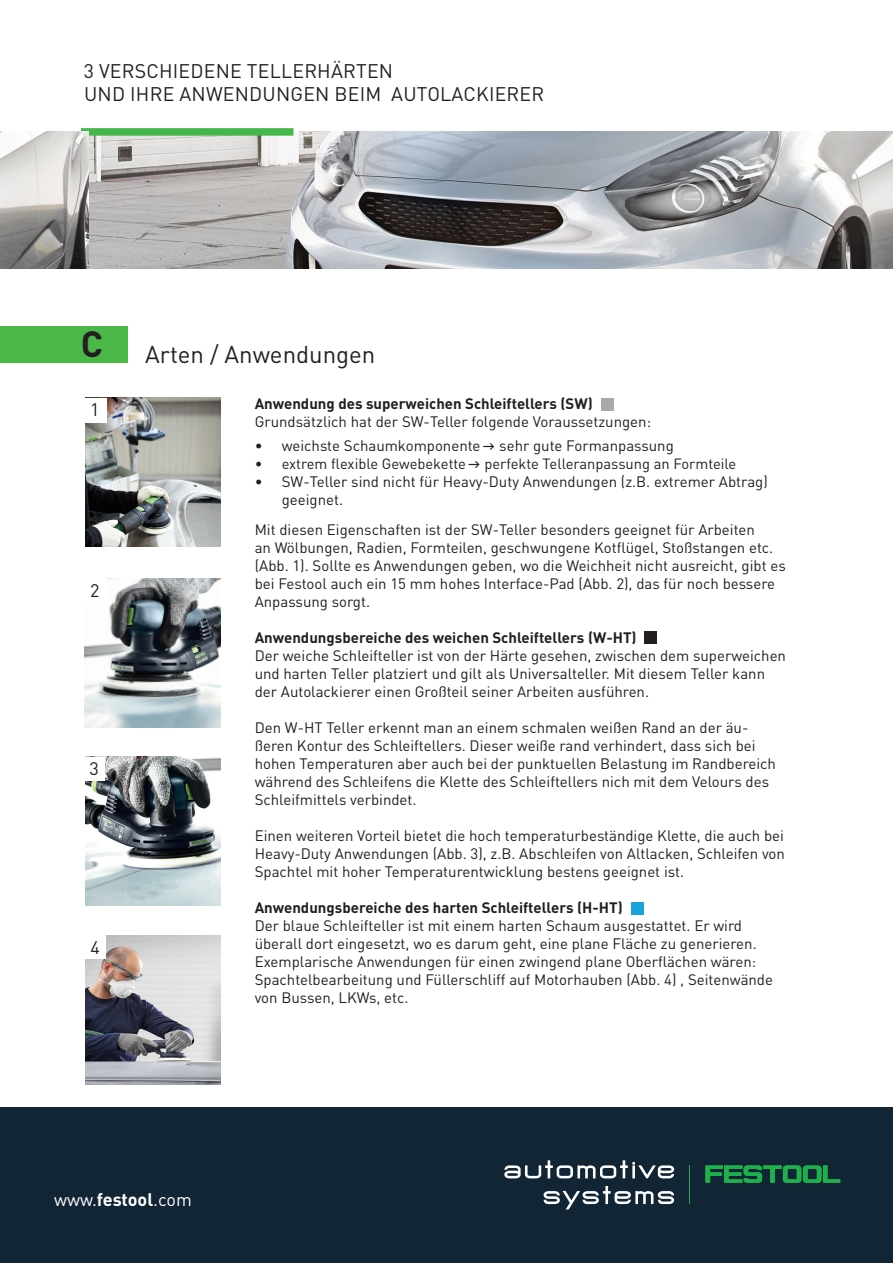
<style>
.page{position:relative;width:893px;height:1263px;background:#fff}
.page>*{position:absolute;margin:0;border:0;box-sizing:border-box;transform-origin:0 0}
.t1{font:24px "DIN Pro";color:#231f20}
.t2{font:19.5px/23.4px "DIN Pro";letter-spacing:.01em;color:#231f20}
.t3{font:18px "DIN Pro";color:#fff}
.t4{font:18px "DIN Pro";color:#231f20}
.t5{font:15px/18px "DIN Pro";color:#231f20}
.t6{font:700 15px "DIN Pro";color:#231f20}
.t7{font:14.7px "DIN Pro";color:#231f20}
.s1{font-weight:700}
</style>
<div class="page">
<img style="left:85px;top:757px;width:136px;height:149px">
<img style="left:88px;top:132px;width:805px;height:137px">
<div style="left:40px;top:1107px;width:853px;height:156px;background:#122535"></div>
<svg style="left:705px;top:1165px;width:135px;height:18px"></svg>
<hr style="left:689px;top:1165px;width:1px;height:39px;background:#1eb14b">
<svg style="left:504px;top:1160px;width:170px;height:18px"></svg>
<svg style="left:543px;top:1186px;width:131px;height:23px"></svg>
<div style="left:81px;top:128px;width:212px;height:8px;background:#45b749"></div>
<div style="left:0;top:326px;width:128px;height:37px;background:#4cb848"></div>
<img style="left:85px;top:398px;width:136px;height:148px">
<div style="left:85px;top:398px;width:22px;height:25px;background:#fff"></div>
<img style="left:85px;top:578px;width:136px;height:149px">
<div style="left:85px;top:578px;width:22px;height:25px;background:#fff"></div>
<div style="left:84px;top:757px;width:21px;height:24px;background:#fff"></div>
<img style="left:86px;top:935px;width:135px;height:149px">
<div style="left:85px;top:935px;width:21px;height:24px;background:#fff"></div>
<div style="left:601px;top:398px;width:13px;height:13px;background:#a8a9ad"></div>
<div style="left:631px;top:902px;width:12px;height:12px;background:#1aa2dc"></div>
<div style="left:644px;top:631px;width:13px;height:13px;background:#231f20"></div>
<img style="left:0;top:132px;width:88px;height:137px">
<div style="left:0;top:1107px;width:40px;height:156px;background:#122535"></div>
<h2 class="t2" style="left:84px;top:58px;width:462px">3 VERSCHIEDENE TELLERHÄRTEN<br>UND IHRE ANWENDUNGEN BEIM AUTOLACKIERER</h2>
<h1 class="t1" style="left:81px;top:338px;width:296px"><sup>C</sup> Arten / Anwendungen</h1>
<p class="t4" style="left:90px;top:397px;width:11px">1</p>
<p class="t6" style="left:255px;top:393px;width:340px">Anwendung des superweichen Schleiftellers (SW)</p>
<p class="t5" style="left:255px;top:412px;width:398px">Grundsätzlich hat der SW-Teller folgende Voraussetzungen:</p>
<p class="t4" style="left:90px;top:578px;width:11px">2</p>
<p class="t4" style="left:90px;top:756px;width:11px">3</p>
<p class="t4" style="left:91px;top:935px;width:11px">4</p>
<p class="t5" style="left:255px;top:436px;width:421px">• weichste Schaumkomponente sehr gute Formanpassung</p>
<p class="t7" style="left:255px;top:453px;width:483px">• extrem flexible Gewebekette perfekte Telleranpassung an Formteile</p>
<p class="t5" style="left:282px;top:471px;width:488px;text-indent:-27px">• SW-Teller sind nicht für Heavy-Duty Anwendungen (z.B. extremer Abtrag) geeignet.</p>
<p class="t5" style="left:255px;top:520px;width:533px">Mit diesen Eigenschaften ist der SW-Teller besonders geeignet für Arbeiten<br>an Wölbungen, Radien, Formteilen, geschwungene Kotflügel, Stoßstangen etc. (Abb. 1). Sollte es Anwendungen geben, wo die Weichheit nicht ausreicht, gibt es bei Festool auch ein 15 mm hohes Interface-Pad (Abb. 2), das für noch bessere Anpassung sorgt.</p>
<p class="t6" style="left:255px;top:627px;width:383px">Anwendungsbereiche des weichen Schleiftellers (W-HT)</p>
<p class="t5" style="left:255px;top:646px;width:533px">Der weiche Schleifteller ist von der Härte gesehen, zwischen dem superweichen und harten Teller platziert und gilt als Universalteller. Mit diesem Teller kann der Autolackierer einen Großteil seiner Arbeiten ausführen.</p>
<p class="t5" style="left:255px;top:718px;width:523px">Den W-HT Teller erkennt man an einem schmalen weißen Rand an der äu&shy;ßeren Kontur des Schleiftellers. Dieser weiße rand verhindert, dass sich bei hohen Temperaturen aber auch bei der punktuellen Belastung im Randbereich während des Schleifens die Klette des Schleiftellers nich mit dem Velours des Schleifmittels verbindet.</p>
<p class="t5" style="left:255px;top:826px;width:532px;text-align:justify">Einen weiteren Vorteil bietet die hoch temperaturbeständige Klette, die auch bei Heavy-Duty Anwendungen (Abb. 3), z.B. Abschleifen von Altlacken, Schleifen von Spachtel mit hoher Temperaturentwicklung bestens geeignet ist.</p>
<p class="t6" style="left:255px;top:897px;width:370px">Anwendungsbereiche des harten Schleiftellers (H-HT)</p>
<p class="t5" style="left:255px;top:916px;width:520px">Der blaue Schleifteller ist mit einem harten Schaum ausgestattet. Er wird überall dort eingesetzt, wo es darum geht, eine plane Fläche zu generieren.<br>Exemplarische Anwendungen für einen zwingend plane Oberflächen wären:<br>Spachtelbearbeitung und Füllerschliff auf Motorhauben (Abb. 4) , Seitenwände von Bussen, LKWs, etc.</p>
<p class="t3" style="left:54px;top:1187px;width:140px">www.<span class="s1">festool</span>.com</p>
</div>
